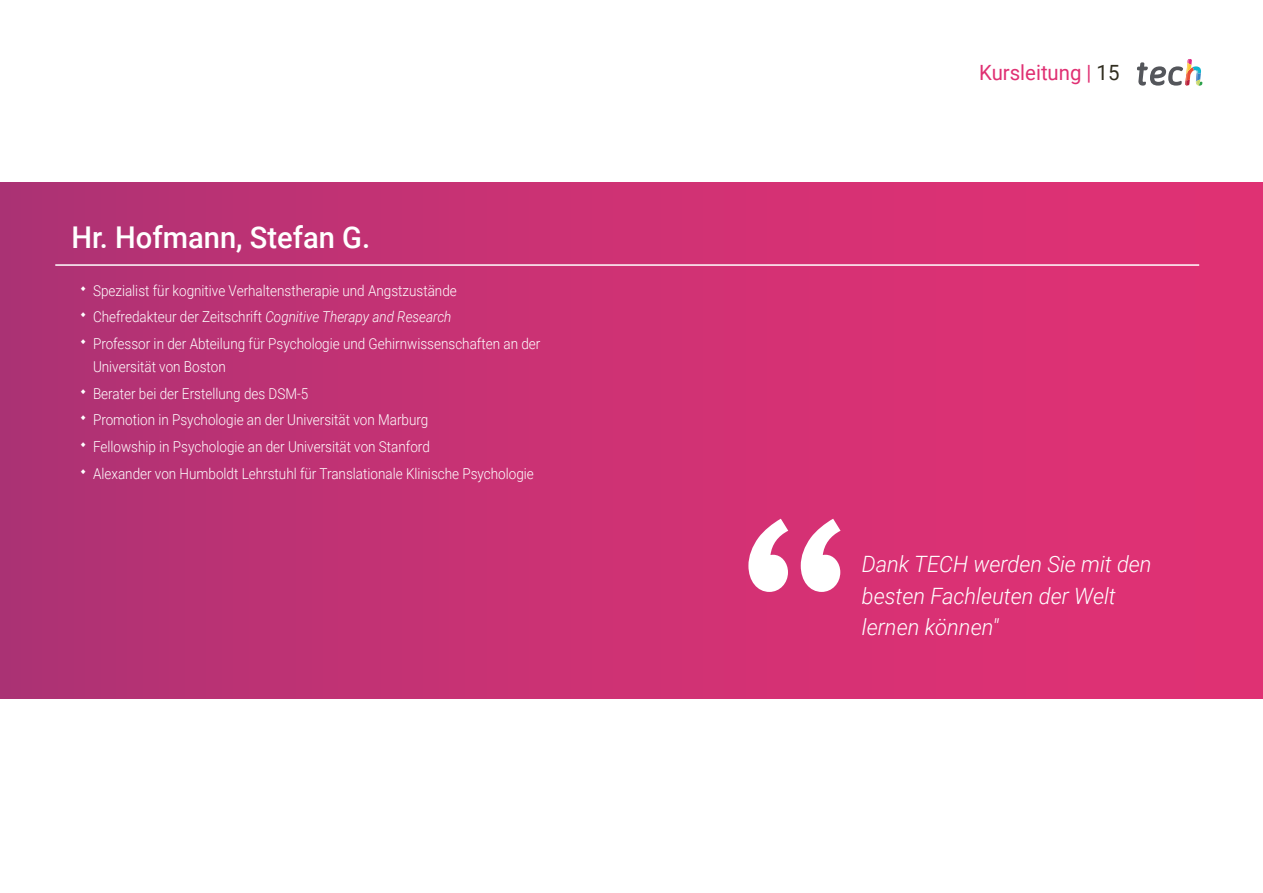
<style>
.page{position:relative;width:1263px;height:893px;background:#fff}
.page>*{position:absolute;margin:0;border:0;box-sizing:border-box;transform-origin:0 0}
.t1{font:500 30px "Roboto";color:#fff}
.t2{font:italic 300 22.5px/31.5px "Roboto";color:#fff}
.t3{font:21px "Roboto";color:#e03073}
.t4{font:300 15px/26.7px "Roboto";color:#fff;scale:.9 1}
.s1{font-style:italic}
.s2{color:#312e20}
</style>
<div class="page">
<svg style="left:1137px;top:59px;width:65px;height:27px"></svg>
<div style="left:0;top:182px;width:1263px;height:516px;background:linear-gradient(to right,#b13274,#e63174)"></div>
<svg style="left:748px;top:519px;width:92px;height:73px"></svg>
<hr style="left:55px;top:264px;width:1144px;height:2px;background:#fff">
<svg style="left:81px;top:286px;width:5px;height:5px"></svg>
<svg style="left:81px;top:313px;width:5px;height:5px"></svg>
<svg style="left:81px;top:339px;width:5px;height:5px"></svg>
<svg style="left:81px;top:389px;width:5px;height:5px"></svg>
<svg style="left:81px;top:415px;width:5px;height:5px"></svg>
<svg style="left:81px;top:442px;width:5px;height:5px"></svg>
<svg style="left:81px;top:469px;width:5px;height:5px"></svg>
<h1 class="t1" style="left:71px;top:216px;width:300px">Hr. Hofmann, Stefan G.</h1>
<p class="t4" style="left:93px;top:276px;width:499px">Spezialist für kognitive Verhaltenstherapie und Angstzustände<br>Chefredakteur der Zeitschrift <span class="s1">Cognitive Therapy and Research<br></span>Professor in der Abteilung für Psychologie und Gehirnwissenschaften an der</p>
<p class="t4" style="left:93px;top:352px;width:491px">Universität von Boston<br>Berater bei der Erstellung des DSM-5<br>Promotion in Psychologie an der Universität von Marburg<br>Fellowship in Psychologie an der Universität von Stanford<br>Alexander von Humboldt Lehrstuhl für Translationale Klinische Psychologie</p>
<h3 class="t3" style="left:979px;top:57px;width:142px">Kursleitung | <span class="s2">15</span></h3>
<h2 class="t2" style="left:862px;top:548px;width:291px">Dank TECH werden Sie mit den besten Fachleuten der Welt lernen können″</h2>
</div>
